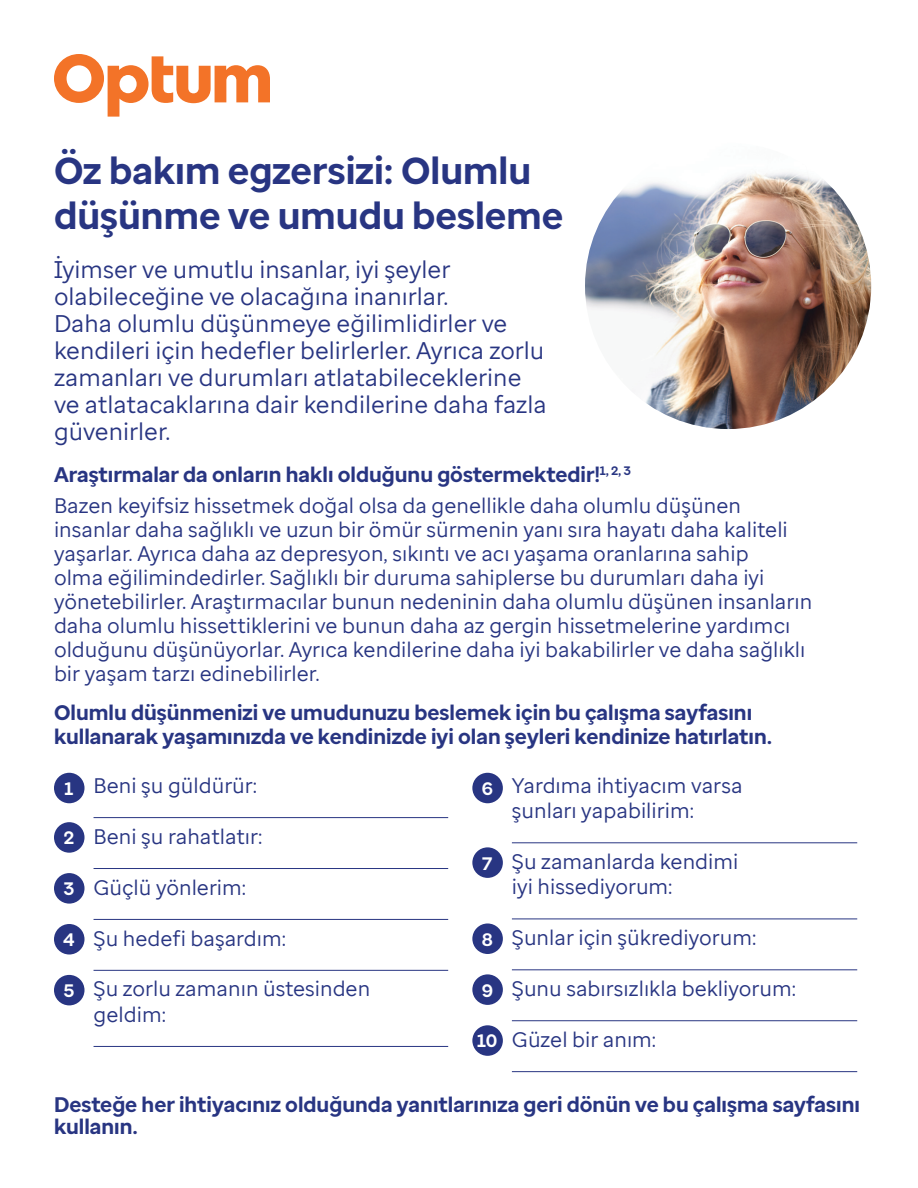
<style>
.page{position:relative;width:918px;height:1188px;background:#fff}
.page>*{position:absolute;margin:0;border:0;box-sizing:border-box;transform-origin:0 0}
.t1{font:700 37.5px/45px "Optum Sans";color:#283582}
.t2{font:24px/27px "Optum Sans";color:#283582}
.t3{font:21px/24px "Optum Sans";color:#283582}
.t4{font:700 21px/24px "Optum Sans";color:#283582}
.t5{font:700 18px "Optum Sans";color:#fff}
</style>
<div class="page">
<svg style="left:54px;top:54px;width:216px;height:63px"></svg>
<div style="left:54px;top:773px;width:31px;height:30px;background:#283582;border-radius:50%"></div>
<hr style="left:94px;top:817px;width:354px;height:1px;background:#283582">
<div style="left:54px;top:822px;width:31px;height:31px;background:#283582;border-radius:50%"></div>
<hr style="left:94px;top:868px;width:354px;height:1px;background:#283582">
<div style="left:54px;top:873px;width:31px;height:31px;background:#283582;border-radius:50%"></div>
<hr style="left:94px;top:919px;width:354px;height:1px;background:#283582">
<div style="left:54px;top:924px;width:31px;height:31px;background:#283582;border-radius:50%"></div>
<hr style="left:94px;top:970px;width:354px;height:1px;background:#283582">
<div style="left:54px;top:975px;width:31px;height:30px;background:#283582;border-radius:50%"></div>
<hr style="left:94px;top:1046px;width:354px;height:1px;background:#283582">
<div style="left:472px;top:773px;width:31px;height:30px;background:#283582;border-radius:50%"></div>
<hr style="left:512px;top:842px;width:345px;height:1px;background:#283582">
<div style="left:472px;top:847px;width:31px;height:31px;background:#283582;border-radius:50%"></div>
<hr style="left:512px;top:919px;width:345px;height:1px;background:#283582">
<div style="left:472px;top:923px;width:31px;height:31px;background:#283582;border-radius:50%"></div>
<hr style="left:512px;top:969px;width:345px;height:1px;background:#283582">
<div style="left:472px;top:974px;width:31px;height:31px;background:#283582;border-radius:50%"></div>
<hr style="left:512px;top:1020px;width:345px;height:1px;background:#283582">
<div style="left:472px;top:1025px;width:31px;height:31px;background:#283582;border-radius:50%"></div>
<hr style="left:512px;top:1071px;width:345px;height:1px;background:#283582">
<img style="left:585px;top:143px;width:286px;height:286px;border-radius:143px">
<p class="t1" style="left:54px;top:149px;width:511px">Öz bakım egzersizi: Olumlu düşünme ve umudu besleme</p>
<p class="t2" style="left:54px;top:256px;width:494px">İyimser ve umutlu insanlar, iyi şeyler olabileceğine ve olacağına inanırlar.<br>Daha olumlu düşünmeye eğilimlidirler ve kendileri için hedefler belirlerler. Ayrıca zorlu zamanları ve durumları atlatabileceklerine ve atlatacaklarına dair kendilerine daha fazla güvenirler.</p>
<p class="t4" style="left:54px;top:463px;width:579px">Araştırmalar da onların haklı olduğunu göstermektedir!<sup>1,</sup> <sup>2,</sup> <sup>3</sup></p>
<p class="t3" style="left:54px;top:493px;width:760px">Bazen keyifsiz hissetmek doğal olsa da genellikle daha olumlu düşünen insanlar daha sağlıklı ve uzun bir ömür sürmenin yanı sıra hayatı daha kaliteli yaşarlar. Ayrıca daha az depresyon, sıkıntı ve acı yaşama oranlarına sahip<br>olma eğilimindedirler. Sağlıklı bir duruma sahiplerse bu durumları daha iyi yönetebilirler. Araştırmacılar bunun nedeninin daha olumlu düşünen insanların daha olumlu hissettiklerini ve bunun daha az gergin hissetmelerine yardımcı olduğunu düşünüyorlar. Ayrıca kendilerine daha iyi bakabilirler ve daha sağlıklı bir yaşam tarzı edinebilirler.</p>
<p class="t4" style="left:54px;top:700px;width:720px">Olumlu düşünmenizi ve umudunuzu beslemek için bu çalışma sayfasını kullanarak yaşamınızda ve kendinizde iyi olan şeyleri kendinize hatırlatın.</p>
<p class="t5" style="left:64px;top:777px;width:11px">1</p>
<p class="t3" style="left:94px;top:773px;width:165px">Beni şu güldürür:</p>
<p class="t5" style="left:64px;top:826px;width:11px">2</p>
<p class="t3" style="left:94px;top:824px;width:170px">Beni şu rahatlatır:</p>
<p class="t5" style="left:64px;top:877px;width:12px">3</p>
<p class="t3" style="left:94px;top:875px;width:154px">Güçlü yönlerim:</p>
<p class="t5" style="left:63px;top:928px;width:13px">4</p>
<p class="t3" style="left:94px;top:926px;width:194px">Şu hedefi başardım:</p>
<p class="t5" style="left:64px;top:979px;width:12px">5</p>
<p class="t3" style="left:94px;top:976px;width:278px;line-height:25.2px">Şu zorlu zamanın üstesinden geldim:</p>
<p class="t5" style="left:482px;top:777px;width:13px">6</p>
<p class="t3" style="left:512px;top:773px;width:232px;line-height:25.2px">Yardıma ihtiyacım varsa şunları yapabilirim:</p>
<p class="t5" style="left:482px;top:851px;width:12px">7</p>
<p class="t3" style="left:512px;top:849px;width:228px;line-height:25.2px">Şu zamanlarda kendimi iyi hissediyorum:</p>
<p class="t5" style="left:482px;top:928px;width:13px">8</p>
<p class="t3" style="left:512px;top:925px;width:246px">Şunlar için şükrediyorum:</p>
<p class="t5" style="left:482px;top:978px;width:13px">9</p>
<p class="t3" style="left:512px;top:976px;width:286px">Şunu sabırsızlıkla bekliyorum:</p>
<p class="t5" style="left:477px;top:1029px;width:22px">10</p>
<p class="t3" style="left:512px;top:1027px;width:146px">Güzel bir anım:</p>
<p class="t4" style="left:54px;top:1093px;width:808px;line-height:22.5px">Desteğe her ihtiyacınız olduğunda yanıtlarınıza geri dönün ve bu çalışma sayfasını kullanın.</p>
</div>
